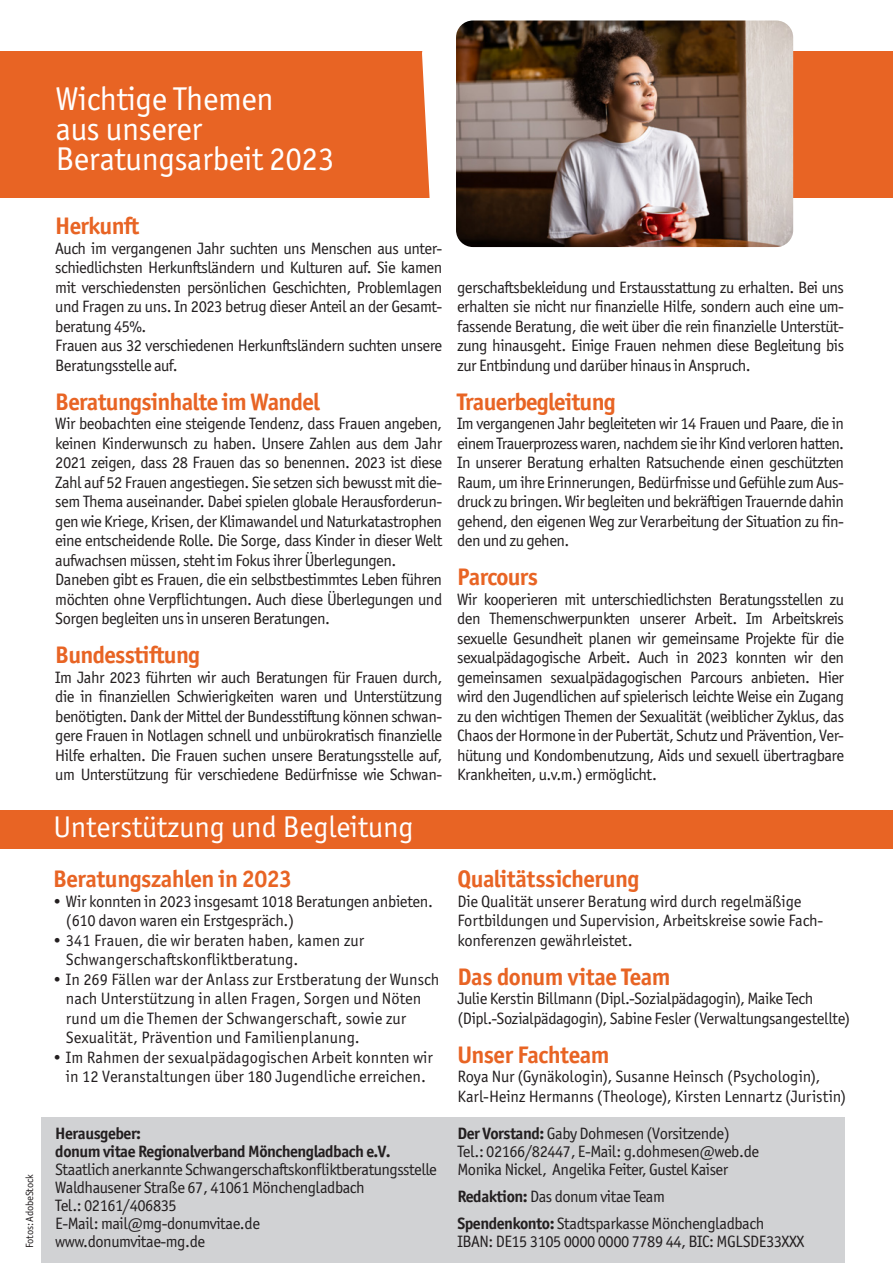
<style>
.page{position:relative;width:893px;height:1263px;background:#fff}
.page>*{position:absolute;margin:0;border:0;box-sizing:border-box;transform-origin:0 0}
.t1{font:33px/30px "Officina Sans ITC Pro";letter-spacing:-.01em;color:#fff}
.t2{font:30px "Officina Sans ITC Pro";color:#fff}
.t3{font:700 24px "Officina Sans ITC Pro";letter-spacing:-.03em;color:#e86424}
.t4{font:16.5px/19.5px "Officina Sans ITC Pro";letter-spacing:-.03em;color:#231f20}
.t5{font:16.5px/19.5px "Officina Sans ITC Pro";color:#231f20}
.t6{font:16.5px/19.5px "Officina Sans ITC Pro";letter-spacing:-.01em;color:#231f20}
.t7{font:700 16.5px/18px "Officina Sans ITC Pro";letter-spacing:-.03em;color:#231f20}
.t8{font:10.5px "Officina Sans ITC Pro";letter-spacing:-.02em;color:#231f20}
.s1{font-weight:700}
</style>
<div class="page">
<div style="left:0;top:51px;width:893px;height:146px;background:#e86424"></div>
<div style="left:41px;top:1117px;width:803px;height:146px;background:#d1d2d4"></div>
<div style="left:0;top:810px;width:893px;height:38px;background:#e86424"></div>
<svg style="left:422px;top:51px;width:326px;height:197px;fill:#fff"></svg>
<img style="left:456px;top:21px;width:337px;height:226px">
<p class="t8" style="left:23px;top:1248px;width:75px;rotate:-90deg">Fotos: AdobeStock</p>
<h1 class="t1" style="left:56px;top:83px;width:280px">Wichtige Themen<br>aus unserer<br>Beratungsarbeit 2023</h1>
<h3 class="t3" style="left:55px;top:211px;width:86px">Herkunft</h3>
<p class="t4" style="left:55px;top:238px;width:388px">Auch im vergangenen Jahr suchten uns Menschen aus unter&shy;schiedlichsten Herkunftsländern und Kulturen auf. Sie kamen mit verschiedensten persönlichen Geschichten, Problemlagen und Fragen zu uns. In 2023 betrug dieser Anteil an der Gesamt&shy;beratung 45%.<br>Frauen aus 32 verschiedenen Herkunftsländern suchten unsere Beratungsstelle auf.</p>
<h3 class="t3" style="left:55px;top:386px;width:266px">Beratungsinhalte im Wandel</h3>
<p class="t4" style="left:55px;top:414px;width:388px">Wir beobachten eine steigende Tendenz, dass Frauen angeben, keinen Kinderwunsch zu haben. Unsere Zahlen aus dem Jahr 2021 zeigen, dass 28 Frauen das so benennen. 2023 ist diese Zahl auf 52 Frauen angestiegen. Sie setzen sich bewusst mit die&shy;sem Thema auseinander. Dabei spielen globale Herausforderun&shy;gen wie Kriege, Krisen, der Klimawandel und Naturkatastrophen eine entscheidende Rolle. Die Sorge, dass Kinder in dieser Welt aufwachsen müssen, steht im Fokus ihrer Überlegungen.<br>Daneben gibt es Frauen, die ein selbstbestimmtes Leben führen möchten ohne Verpflichtungen. Auch diese Überlegungen und Sorgen begleiten uns in unseren Beratungen.</p>
<h3 class="t3" style="left:55px;top:640px;width:147px">Bundesstiftung</h3>
<p class="t4" style="left:55px;top:667px;width:388px;text-align:justify">Im Jahr 2023 führten wir auch Beratungen für Frauen durch, die in finanziellen Schwierigkeiten waren und Unterstützung benötigten. Dank der Mittel der Bundesstiftung können schwan&shy;gere Frauen in Notlagen schnell und unbürokratisch finanzielle Hilfe erhalten. Die Frauen suchen unsere Beratungsstelle auf, um Unterstützung für verschiedene Bedürfnisse wie Schwan-</p>
<h2 class="t2" style="left:53px;top:810px;width:362px">Unterstützung und Begleitung</h2>
<h3 class="t3" style="left:53px;top:864px;width:240px">Beratungszahlen in 2023</h3>
<p class="t4" style="left:66px;top:891px;width:368px;text-indent:-13px">• Wir konnten in 2023 insgesamt 1018 Beratungen anbieten. (610 davon waren ein Erstgespräch.)</p>
<p class="t5" style="left:66px;top:930px;width:300px;text-indent:-13px">• 341 Frauen, die wir beraten haben, kamen zur<br>Schwangerschaftskonfliktberatung.</p>
<p class="t5" style="left:66px;top:969px;width:375px;text-indent:-13px">• In 269 Fällen war der Anlass zur Erstberatung der Wunsch nach Unterstützung in allen Fragen, Sorgen und Nöten rund um die Themen der Schwangerschaft, sowie zur Sexualität, Prävention und Familienplanung.</p>
<p class="t5" style="left:53px;top:1047px;width:381px;text-align:center">• Im Rahmen der sexualpädagogischen Arbeit konnten wir in 12 Veranstaltungen über 180 Jugendliche erreichen.</p>
<p class="t7" style="left:55px;top:1124px;width:337px">Herausgeber:<br>donum vitae Regionalverband Mönchengladbach e.V.</p>
<p class="t4" style="left:55px;top:1160px;width:383px;line-height:18px">Staatlich anerkannte Schwangerschaftskonfliktberatungsstelle Waldhausener Straße 67, 41061 Mönchengladbach<br>Tel.: 02161/406835<br>E-Mail: mail@mg-donumvitae.de<br>www.donumvitae-mg.de</p>
<p class="t4" style="left:457px;top:277px;width:388px;text-align:justify">gerschaftsbekleidung und Erstausstattung zu erhalten. Bei uns erhalten sie nicht nur finanzielle Hilfe, sondern auch eine um&shy;fassende Beratung, die weit über die rein finanzielle Unterstüt&shy;zung hinausgeht. Einige Frauen nehmen diese Begleitung bis zur Entbindung und darüber hinaus in Anspruch.</p>
<h3 class="t3" style="left:457px;top:386px;width:160px">Trauerbegleitung</h3>
<p class="t4" style="left:457px;top:414px;width:388px;text-align:justify">Im vergangenen Jahr begleiteten wir 14 Frauen und Paare, die in einem Trauerprozess waren, nachdem sie ihr Kind verloren hatten.<br>In unserer Beratung erhalten Ratsuchende einen geschützten Raum, um ihre Erinnerungen, Bedürfnisse und Gefühle zum Aus&shy;druck zu bringen. Wir begleiten und bekräftigen Trauernde dahin gehend, den eigenen Weg zur Verarbeitung der Situation zu fin&shy;den und zu gehen.</p>
<h3 class="t3" style="left:457px;top:562px;width:82px">Parcours</h3>
<p class="t4" style="left:457px;top:589px;width:388px;text-align:justify">Wir kooperieren mit unterschiedlichsten Beratungsstellen zu den Themenschwerpunkten unserer Arbeit. Im Arbeitskreis sexuelle Gesundheit planen wir gemeinsame Projekte für die sexualpädagogische Arbeit. Auch in 2023 konnten wir den gemeinsamen sexualpädagogischen Parcours anbieten. Hier wird den Jugendlichen auf spielerisch leichte Weise ein Zugang zu den wichtigen Themen der Sexualität (weiblicher Zyklus, das Chaos der Hormone in der Pubertät, Schutz und Prävention, Ver&shy;hütung und Kondombenutzung, Aids und sexuell übertragbare Krankheiten, u.v.m.) ermöglicht.</p>
<h3 class="t3" style="left:457px;top:864px;width:184px">Qualitätssicherung</h3>
<p class="t6" style="left:457px;top:891px;width:367px">Die Qualität unserer Beratung wird durch regelmäßige<br>Fortbildungen und Supervision, Arbeitskreise sowie Fach&shy;konferenzen gewährleistet.</p>
<h3 class="t3" style="left:457px;top:962px;width:215px">Das donum vitae Team</h3>
<p class="t4" style="left:457px;top:989px;width:394px">Julie Kerstin Billmann (Dipl.-Sozialpädagogin), Maike Tech (Dipl.-Sozialpädagogin), Sabine Fesler (Verwaltungsangestellte)</p>
<h3 class="t3" style="left:457px;top:1040px;width:153px">Unser Fachteam</h3>
<p class="t6" style="left:457px;top:1067px;width:390px">Roya Nur (Gynäkologin), Susanne Heinsch (Psychologin),<br>Karl-Heinz Hermanns (Theologe), Kirsten Lennartz (Juristin)</p>
<p class="t4" style="left:457px;top:1124px;width:303px;line-height:18px"><span class="s1">Der Vorstand:</span> Gaby Dohmesen (Vorsitzende)<br>Tel.: 02166/82447, E-Mail: g.dohmesen@web.de<br>Monika Nickel, Angelika Feiter, Gustel Kaiser</p>
<p class="t4" style="left:457px;top:1183px;width:308px;line-height:27px"><span class="s1">Redaktion:</span> Das donum vitae Team<br><span class="s1">Spendenkonto:</span> Stadtsparkasse Mönchengladbach</p>
<p class="t4" style="left:457px;top:1231px;width:349px">IBAN: DE15 3105 0000 0000 7789 44, BIC: MGLSDE33XXX</p>
</div>
